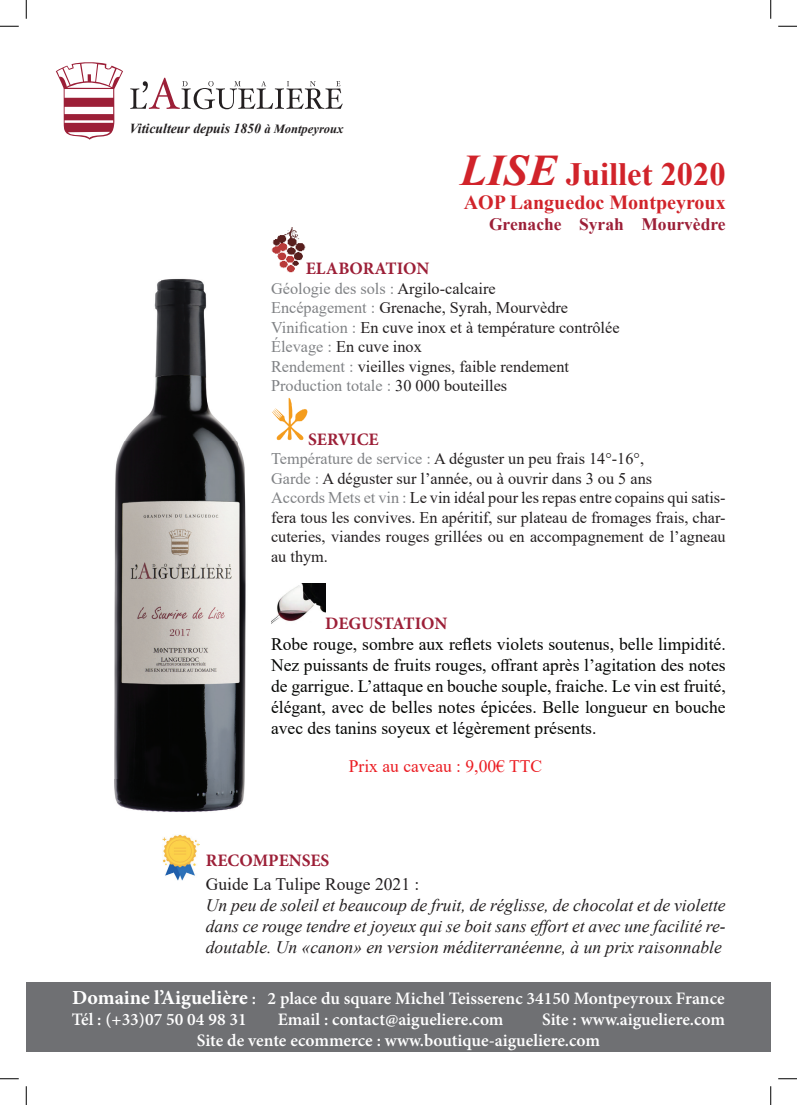
<style>
.page{position:relative;width:797px;height:1105px;background:#fff}
.page>*{position:absolute;margin:0;border:0;box-sizing:border-box;transform-origin:0 0}
.t1{font:700 32.5px "Times New Roman";color:#d1232a}
.t2{font:700 20px "Times New Roman";color:#d1232a}
.t3{font:17.5px/21px "Times New Roman";color:#040503;text-align:justify}
.t4{font:600 17.5px/21px "Minion Pro";color:#fff}
.t5{font:italic 17.5px/21px "Times New Roman";color:#231f20;text-align:justify}
.t6{font:700 17.5px "Minion Pro";color:#9c1f37}
.t7{font:17.5px "Times New Roman";color:#231f20}
.t8{font:700 17.5px "Times New Roman";color:#9c1f37}
.t9{font:17.5px "Times New Roman";color:#eb1d23}
.t10{font:16.25px/19.5px "Times New Roman";color:#231f20}
.t11{font:italic 700 13.75px "Times New Roman";color:#231f20}
.s1{font-size:12.5px}
.s2{font-style:italic;font-size:43.75px}
.s3{color:#808285}
.s4{font-weight:700;font-size:20px}
</style>
<div class="page">
<img style="left:114px;top:278px;width:132px;height:534px">
<img style="left:271px;top:227px;width:35px;height:45px">
<img style="left:272px;top:398px;width:36px;height:43px">
<div style="left:26px;top:982px;width:744px;height:70px;background:#6f7073"></div>
<img style="left:271px;top:583px;width:54px;height:41px">
<svg style="left:56px;top:62px;width:67px;height:78px"></svg>
<svg style="left:130px;top:78px;width:212px;height:31px"></svg>
<img style="left:163px;top:834px;width:36px;height:46px">
<svg style="left:0;top:25px;width:19px;height:2px"></svg>
<svg style="left:778px;top:25px;width:19px;height:2px"></svg>
<svg style="left:0;top:1078px;width:19px;height:1px"></svg>
<svg style="left:778px;top:1078px;width:19px;height:1px"></svg>
<svg style="left:25px;top:0;width:2px;height:19px"></svg>
<svg style="left:25px;top:1086px;width:2px;height:19px"></svg>
<svg style="left:770px;top:0;width:1px;height:19px"></svg>
<svg style="left:770px;top:1086px;width:1px;height:19px"></svg>
<p class="t11" style="left:129px;top:119px;width:215px">Viticulteur depuis 1850 <span class="s1">à Montpeyroux</span></p>
<h1 class="t1" style="left:460px;top:150px;width:267px"><span class="s2">LISE</span> Juillet 2020</h1>
<p class="t2" style="left:463px;top:187px;width:263px">AOP Languedoc Montpeyroux</p>
<p class="t8" style="left:489px;top:211px;width:238px">Grenache Syrah Mourvèdre</p>
<p class="t6" style="left:306px;top:256px;width:125px">ELABORATION</p>
<p class="t10" style="left:271px;top:278px;width:350px"><span class="s3">Géologie des sols :</span> Argilo-calcaire<br><span class="s3">Encépagement :</span> Grenache, Syrah, Mourvèdre <span class="s3">Vinification :</span> En cuve inox et à température contrôlée <span class="s3">Élevage :</span> En cuve inox<br><span class="s3">Rendement :</span> vieilles vignes, faible rendement <span class="s3">Production totale :</span> 30 000 bouteilles</p>
<p class="t6" style="left:308px;top:427px;width:72px">SERVICE</p>
<p class="t10" style="left:271px;top:449px;width:456px"><span class="s3">Température de service :</span> A déguster un peu frais 14°-16°,<br><span class="s3">Garde :</span> A déguster sur l’année, ou à ouvrir dans 3 ou 5 ans<br><span class="s3">Accords Mets et vin :</span> Le vin idéal pour les repas entre copains qui satis&shy;fera tous les convives. En apéritif, sur plateau de fromages frais, char&shy;cuteries, viandes rouges grillées ou en accompagnement de l’agneau au thym.</p>
<p class="t6" style="left:325px;top:611px;width:123px">DEGUSTATION</p>
<p class="t3" style="left:271px;top:633px;width:456px">Robe rouge, sombre aux reflets violets soutenus, belle limpidité.<br>Nez puissants de fruits rouges, offrant après l’agitation des notes de garrigue. L’attaque en bouche souple, fraiche. Le vin est fruité, élégant, avec de belles notes épicées. Belle longueur en bouche avec des tanins soyeux et légèrement présents.</p>
<p class="t9" style="left:349px;top:753px;width:195px">Prix au caveau : 9,00€ TTC</p>
<p class="t6" style="left:206px;top:848px;width:125px">RECOMPENSES</p>
<p class="t7" style="left:206px;top:871px;width:215px">Guide La Tulipe Rouge 2021 :</p>
<p class="t5" style="left:206px;top:894px;width:521px">Un peu de soleil et beaucoup de fruit, de réglisse, de chocolat et de violette dans ce rouge tendre et joyeux qui se boit sans effort et avec une facilité re&shy;doutable. Un «canon» en version méditerranéenne, à un prix raisonnable</p>
<p class="t4" style="left:72px;top:987px;width:654px"><span class="s4">Domaine l’Aiguelière</span> : 2 place du square Michel Teisserenc 34150 Montpeyroux France<br>Tél : (+33)07 50 04 98 31</p>
<p class="t4" style="left:197px;top:1008px;width:529px;text-indent:345px">Site : www.aigueliere.com<br>Site de vente ecommerce : www.boutique-aigueliere.com</p>
<p class="t4" style="left:278px;top:1008px;width:227px">Email : contact@aigueliere.com</p>
</div>
